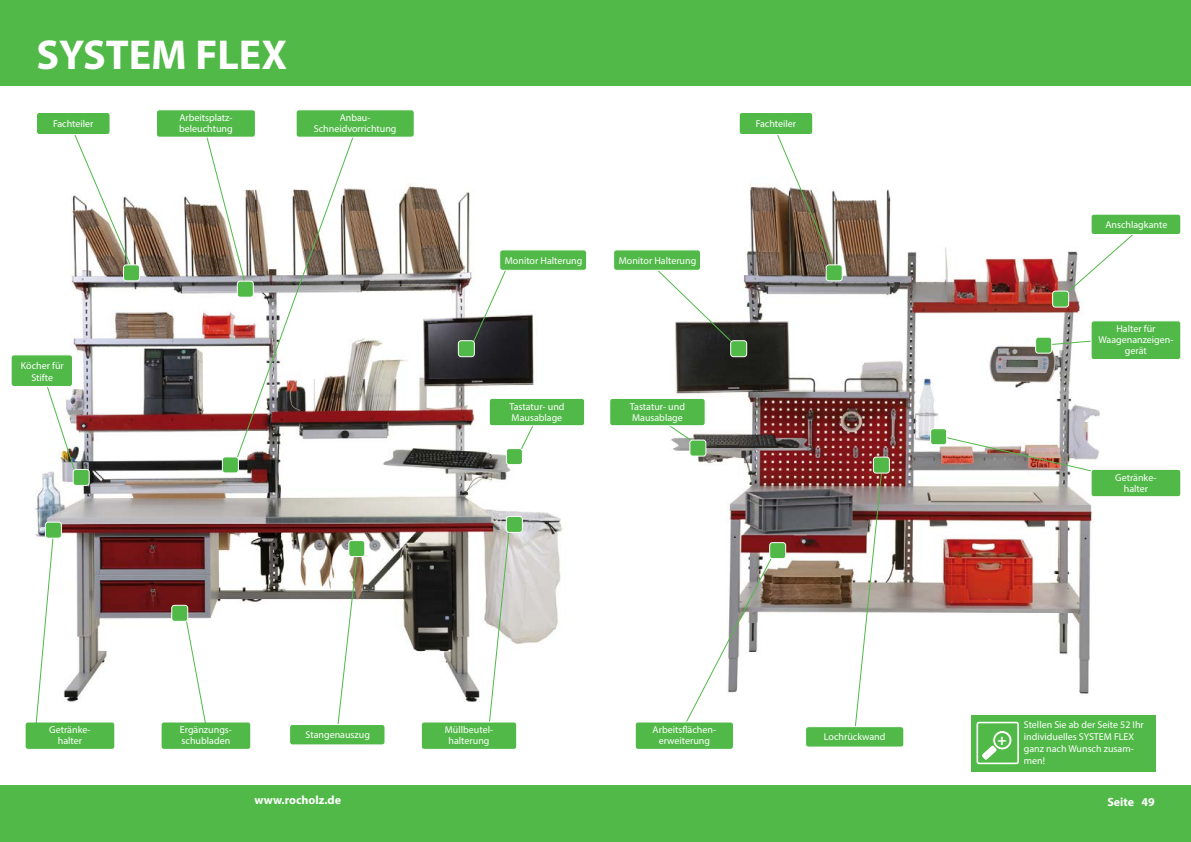
<style>
.page{position:relative;width:1191px;height:842px;background:#fff}
.page>*{position:absolute;margin:0;border:0;box-sizing:border-box;transform-origin:0 0}
.t1{font:700 42px "Myriad Pro";color:#fff}
.t2{font:700 15.4px "Myriad Pro";color:#fff}
.t3{font:700 12px "Myriad Pro";color:#fff}
.t4{font:10px/11px "Myriad Pro";color:#fff;text-align:center}
</style>
<div class="page">
<div style="left:0;top:785px;width:1191px;height:57px;background:#51b948"></div>
<img style="left:35px;top:185px;width:528px;height:517px">
<img style="left:673px;top:187px;width:427px;height:507px">
<div style="left:0;top:0;width:1191px;height:85px;background:#51b948"></div>
<div style="left:971px;top:715px;width:184px;height:57px;background:#51b948"></div>
<div style="left:976px;top:722px;width:43px;height:42px;border:2px solid #fff;border-radius:2px"></div>
<svg style="left:992px;top:730px;width:20px;height:20px"></svg>
<div style="left:992px;top:730px;width:20px;height:20px;border:1px solid #51b948;border-radius:50%"></div>
<svg style="left:982px;top:745px;width:15px;height:15px"></svg>
<div style="left:995px;top:733px;width:14px;height:14px;background:#51b948;border-radius:50%"></div>
<svg style="left:72px;top:135px;width:61px;height:134px"></svg>
<div style="left:36px;top:112px;width:74px;height:22px;background:#51b948;border-radius:3px"></div>
<div style="left:36px;top:112px;width:75px;height:23px;border:1px solid #fff;border-radius:3px"></div>
<div style="left:123px;top:265px;width:16px;height:16px;background:#51b948;border-radius:3px"></div>
<div style="left:123px;top:264px;width:17px;height:17px;border:1px solid #fff;border-radius:3px"></div>
<svg style="left:205px;top:138px;width:28px;height:147px"></svg>
<div style="left:156px;top:110px;width:99px;height:27px;background:#51b948;border-radius:3px"></div>
<div style="left:156px;top:109px;width:100px;height:29px;border:1px solid #fff;border-radius:3px"></div>
<img style="left:233px;top:130px;width:123px;height:336px">
<div style="left:296px;top:110px;width:118px;height:27px;background:#51b948;border-radius:3px"></div>
<div style="left:296px;top:109px;width:119px;height:29px;border:1px solid #fff;border-radius:3px"></div>
<div style="left:222px;top:457px;width:16px;height:16px;background:#51b948;border-radius:3px"></div>
<div style="left:222px;top:456px;width:17px;height:17px;border:1px solid #fff;border-radius:3px"></div>
<svg style="left:469px;top:268px;width:38px;height:82px"></svg>
<div style="left:500px;top:250px;width:86px;height:20px;background:#51b948;border-radius:3px"></div>
<div style="left:499px;top:249px;width:88px;height:22px;border:1px solid #fff;border-radius:3px"></div>
<div style="left:458px;top:341px;width:16px;height:16px;background:#51b948;border-radius:3px"></div>
<div style="left:458px;top:340px;width:17px;height:17px;border:1px solid #fff;border-radius:3px"></div>
<svg style="left:336px;top:552px;width:22px;height:172px"></svg>
<div style="left:289px;top:724px;width:96px;height:21px;background:#51b948;border-radius:3px"></div>
<div style="left:289px;top:724px;width:96px;height:21px;border:1px solid #fff;border-radius:3px"></div>
<div style="left:349px;top:541px;width:16px;height:16px;background:#51b948;border-radius:3px"></div>
<div style="left:348px;top:540px;width:17px;height:17px;border:1px solid #fff;border-radius:3px"></div>
<svg style="left:1064px;top:230px;width:69px;height:65px"></svg>
<div style="left:1091px;top:214px;width:89px;height:21px;background:#51b948;border-radius:3px"></div>
<div style="left:1090px;top:214px;width:91px;height:21px;border:1px solid #fff;border-radius:3px"></div>
<div style="left:1052px;top:291px;width:16px;height:16px;background:#51b948;border-radius:3px"></div>
<div style="left:1052px;top:291px;width:17px;height:17px;border:1px solid #fff;border-radius:3px"></div>
<svg style="left:774px;top:135px;width:61px;height:134px"></svg>
<div style="left:739px;top:112px;width:73px;height:22px;background:#51b948;border-radius:3px"></div>
<div style="left:738px;top:112px;width:75px;height:23px;border:1px solid #fff;border-radius:3px"></div>
<div style="left:826px;top:265px;width:16px;height:16px;background:#51b948;border-radius:3px"></div>
<div style="left:825px;top:264px;width:17px;height:17px;border:1px solid #fff;border-radius:3px"></div>
<svg style="left:658px;top:268px;width:82px;height:82px"></svg>
<div style="left:613px;top:250px;width:87px;height:20px;background:#51b948;border-radius:3px"></div>
<div style="left:613px;top:249px;width:88px;height:22px;border:1px solid #fff;border-radius:3px"></div>
<div style="left:730px;top:341px;width:16px;height:16px;background:#51b948;border-radius:3px"></div>
<div style="left:730px;top:340px;width:17px;height:17px;border:1px solid #fff;border-radius:3px"></div>
<div style="left:161px;top:722px;width:90px;height:27px;background:#51b948;border-radius:3px"></div>
<div style="left:161px;top:721px;width:90px;height:29px;border:1px solid #fff;border-radius:3px"></div>
<div style="left:25px;top:722px;width:90px;height:27px;background:#51b948;border-radius:3px"></div>
<div style="left:25px;top:721px;width:90px;height:29px;border:1px solid #fff;border-radius:3px"></div>
<svg style="left:519px;top:426px;width:19px;height:27px"></svg>
<div style="left:506px;top:449px;width:16px;height:16px;background:#51b948;border-radius:3px"></div>
<div style="left:506px;top:448px;width:17px;height:17px;border:1px solid #fff;border-radius:3px"></div>
<svg style="left:185px;top:618px;width:22px;height:105px"></svg>
<div style="left:172px;top:605px;width:16px;height:16px;background:#51b948;border-radius:3px"></div>
<div style="left:171px;top:605px;width:17px;height:17px;border:1px solid #fff;border-radius:3px"></div>
<svg style="left:35px;top:532px;width:19px;height:191px"></svg>
<div style="left:45px;top:522px;width:16px;height:16px;background:#51b948;border-radius:3px"></div>
<div style="left:45px;top:522px;width:17px;height:17px;border:1px solid #fff;border-radius:3px"></div>
<svg style="left:41px;top:368px;width:35px;height:105px"></svg>
<div style="left:11px;top:355px;width:61px;height:31px;background:#51b948;border-radius:3px"></div>
<div style="left:11px;top:354px;width:62px;height:33px;border:1px solid #fff;border-radius:3px"></div>
<div style="left:73px;top:469px;width:16px;height:16px;background:#51b948;border-radius:3px"></div>
<div style="left:73px;top:469px;width:17px;height:17px;border:1px solid #fff;border-radius:3px"></div>
<div style="left:489px;top:398px;width:95px;height:28px;background:#51b948;border-radius:3px"></div>
<div style="left:489px;top:398px;width:96px;height:28px;border:1px solid #fff;border-radius:3px"></div>
<svg style="left:488px;top:529px;width:22px;height:192px"></svg>
<div style="left:506px;top:516px;width:16px;height:16px;background:#51b948;border-radius:3px"></div>
<div style="left:506px;top:516px;width:17px;height:17px;border:1px solid #fff;border-radius:3px"></div>
<div style="left:421px;top:722px;width:96px;height:27px;background:#51b948;border-radius:3px"></div>
<div style="left:421px;top:721px;width:96px;height:29px;border:1px solid #fff;border-radius:3px"></div>
<svg style="left:669px;top:426px;width:30px;height:20px"></svg>
<div style="left:690px;top:440px;width:16px;height:16px;background:#51b948;border-radius:3px"></div>
<div style="left:689px;top:440px;width:17px;height:17px;border:1px solid #fff;border-radius:3px"></div>
<div style="left:610px;top:398px;width:95px;height:28px;background:#51b948;border-radius:3px"></div>
<div style="left:609px;top:398px;width:96px;height:28px;border:1px solid #fff;border-radius:3px"></div>
<img style="left:941px;top:435px;width:159px;height:39px">
<div style="left:930px;top:429px;width:16px;height:16px;background:#51b948;border-radius:3px"></div>
<div style="left:930px;top:428px;width:17px;height:17px;border:1px solid #fff;border-radius:3px"></div>
<svg style="left:1052px;top:339px;width:38px;height:7px"></svg>
<div style="left:1091px;top:321px;width:89px;height:39px;background:#51b948;border-radius:3px"></div>
<div style="left:1090px;top:320px;width:91px;height:40px;border:1px solid #fff;border-radius:3px"></div>
<div style="left:1035px;top:337px;width:16px;height:16px;background:#51b948;border-radius:3px"></div>
<div style="left:1035px;top:337px;width:17px;height:17px;border:1px solid #fff;border-radius:3px"></div>
<div style="left:1091px;top:469px;width:89px;height:28px;background:#51b948;border-radius:3px"></div>
<div style="left:1090px;top:469px;width:91px;height:28px;border:1px solid #fff;border-radius:3px"></div>
<svg style="left:683px;top:551px;width:92px;height:170px"></svg>
<div style="left:769px;top:543px;width:16px;height:16px;background:#51b948;border-radius:3px"></div>
<div style="left:769px;top:542px;width:17px;height:17px;border:1px solid #fff;border-radius:3px"></div>
<svg style="left:853px;top:473px;width:29px;height:253px"></svg>
<div style="left:873px;top:457px;width:16px;height:16px;background:#51b948;border-radius:3px"></div>
<div style="left:873px;top:457px;width:17px;height:17px;border:1px solid #fff;border-radius:3px"></div>
<div style="left:635px;top:722px;width:98px;height:27px;background:#51b948;border-radius:3px"></div>
<div style="left:634px;top:721px;width:100px;height:29px;border:1px solid #fff;border-radius:3px"></div>
<div style="left:805px;top:727px;width:99px;height:20px;background:#51b948;border-radius:3px"></div>
<div style="left:805px;top:726px;width:99px;height:21px;border:1px solid #fff;border-radius:3px"></div>
<h1 class="t1" style="left:36px;top:27px;width:252px">SYSTEM FLEX</h1>
<p class="t4" style="left:53px;top:118px;width:42px">Fachteiler</p>
<p class="t4" style="left:179px;top:112px;width:55px;text-align:left">Arbeitsplatz&shy;beleuchtung</p>
<p class="t4" style="left:314px;top:112px;width:84px">Anbau-<br>Schneidvorrichtung</p>
<p class="t4" style="left:21px;top:359px;width:45px;line-height:12px">Köcher für<br>Stifte</p>
<p class="t4" style="left:505px;top:255px;width:79px">Monitor Halterung</p>
<p class="t4" style="left:619px;top:255px;width:79px">Monitor Halterung</p>
<p class="t4" style="left:509px;top:401px;width:57px;text-align:left">Tastatur- und<br>Mausablage</p>
<p class="t4" style="left:630px;top:401px;width:57px;text-align:left">Tastatur- und<br>Mausablage</p>
<p class="t4" style="left:755px;top:118px;width:42px">Fachteiler</p>
<p class="t4" style="left:49px;top:724px;width:43px">Getränke&shy;halter</p>
<p class="t4" style="left:180px;top:724px;width:54px;text-align:left">Ergänzungs&shy;schubladen</p>
<p class="t4" style="left:305px;top:729px;width:66px">Stangenauszug</p>
<p class="t4" style="left:445px;top:724px;width:50px">Müllbeutel&shy;halterung</p>
<p class="t4" style="left:652px;top:724px;width:65px">Arbeitsflächen&shy;erweiterung</p>
<p class="t4" style="left:824px;top:731px;width:63px">Lochrückwand</p>
<p class="t4" style="left:1105px;top:219px;width:63px">Anschlagkante</p>
<p class="t4" style="left:1098px;top:323px;width:77px">Halter für<br>Waagenanzeigen&shy;gerät</p>
<p class="t4" style="left:1115px;top:472px;width:43px">Getränke&shy;halter</p>
<h2 class="t2" style="left:997px;top:729px;width:11px">+</h2>
<p class="t4" style="left:1023px;top:718px;width:122px;line-height:12px;text-align:left">Stellen Sie ab der Seite 52 Ihr individuelles SYSTEM FLEX ganz nach Wunsch zusam&shy;men!</p>
<p class="t3" style="left:254px;top:793px;width:88px">www.rocholz.de</p>
<p class="t3" style="left:1141px;top:794px;width:15px">49</p>
<p class="t3" style="left:1107px;top:794px;width:28px">Seite</p>
</div>
